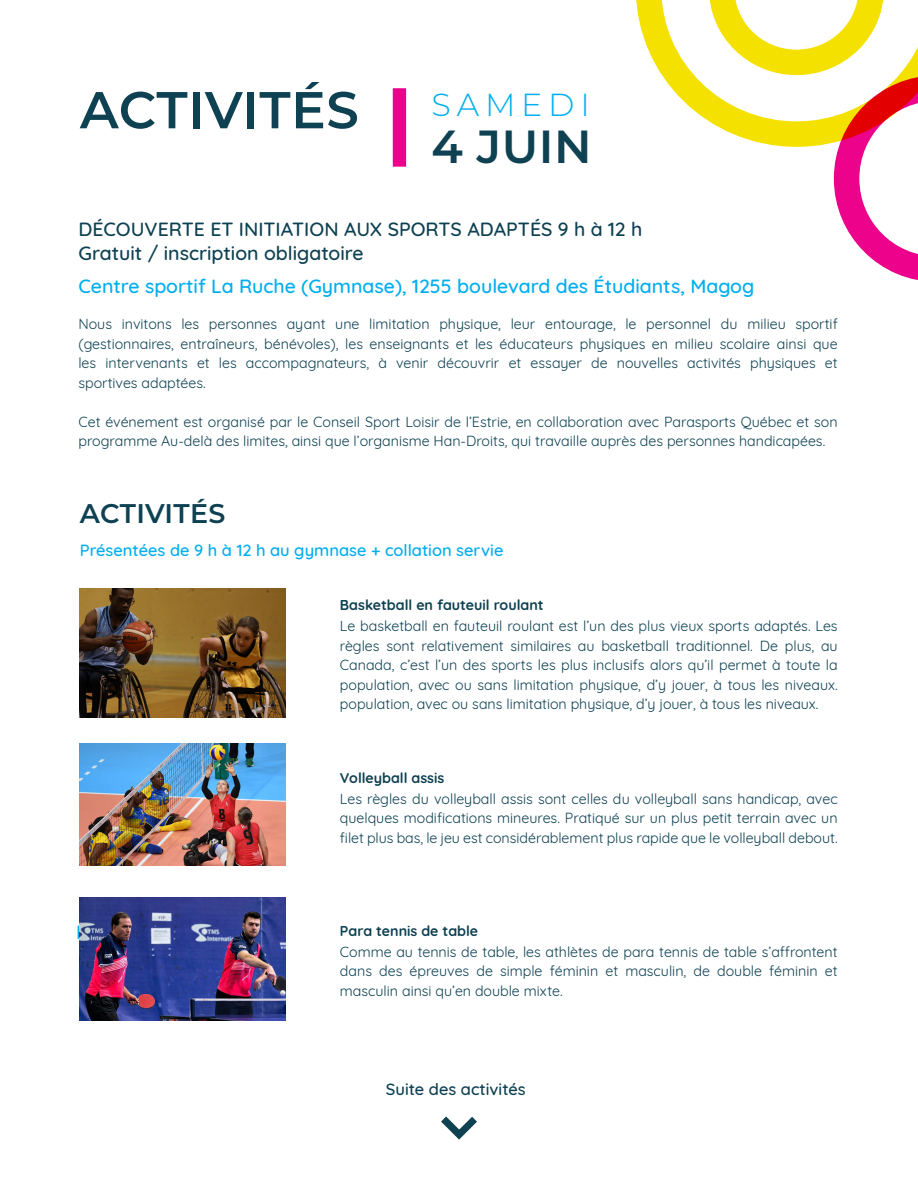
<style>
.page{position:relative;width:918px;height:1188px;background:#fff}
.page>*{position:absolute;margin:0;border:0;box-sizing:border-box;transform-origin:0 0}
.t1{font:600 51.75px "Montserrat";letter-spacing:.005em;color:#0e4152}
.t2{font:600 46.35px "Montserrat";color:#0e4152}
.t3{font:300 31.95px "Montserrat";letter-spacing:.18em;color:#00aeef}
.t4{font:600 27px "Montserrat";letter-spacing:.005em;color:#0e4152}
.t5{font:500 19.5px/24px "Quicksand";color:#0e4152}
.t6{font:500 19.5px "Quicksand";color:#00aeef}
.t7{font:500 16.5px "Quicksand";color:#00aeef}
.t8{font:500 16.5px "Quicksand";color:#0e4152}
.t9{font:14.25px/19.5px "Quicksand";color:#0e4152;text-align:justify}
.t10{font:700 14.25px "Quicksand";color:#0e4152}
</style>
<div class="page">
<img style="left:80px;top:589px;width:206px;height:129px">
<img style="left:80px;top:743px;width:206px;height:123px">
<img style="left:80px;top:898px;width:206px;height:122px">
<svg style="left:441px;top:1116px;width:36px;height:24px"></svg>
<div style="left:393px;top:88px;width:13px;height:79px;background:#ed028c"></div>
<svg style="left:636px;top:0;width:282px;height:280px"></svg>
<p class="t1" style="left:80px;top:73px;width:280px">ACTIVITÉS</p>
<p class="t3" style="left:432px;top:83px;width:160px">SAMEDI</p>
<p class="t2" style="left:432px;top:114px;width:161px">4 JUIN</p>
<p class="t5" style="left:78px;top:215px;width:565px">DÉCOUVERTE ET INITIATION AUX SPORTS ADAPTÉS 9 h à 12 h<br>Gratuit / inscription obligatoire</p>
<p class="t6" style="left:78px;top:270px;width:677px">Centre sportif La Ruche (Gymnase), 1255 boulevard des Étudiants, Magog</p>
<p class="t9" style="left:78px;top:313px;width:761px">Nous invitons les personnes ayant une limitation physique, leur entourage, le personnel du milieu sportif (gestionnaires, entraîneurs, bénévoles), les enseignants et les éducateurs physiques en milieu scolaire ainsi que les intervenants et les accompagnateurs, à venir découvrir et essayer de nouvelles activités physiques et sportives adaptées.</p>
<p class="t9" style="left:78px;top:410px;width:761px">Cet événement est organisé par le Conseil Sport Loisir de l’Estrie, en collaboration avec Parasports Québec et son programme Au-delà des limites, ainsi que l’organisme Han-Droits, qui travaille auprès des personnes handicapées.</p>
<p class="t4" style="left:80px;top:494px;width:147px">ACTIVITÉS</p>
<p class="t7" style="left:80px;top:536px;width:425px">Présentées de 9 h à 12 h au gymnase + collation servie</p>
<p class="t10" style="left:340px;top:593px;width:205px">Basketball en fauteuil roulant</p>
<p class="t9" style="left:340px;top:615px;width:499px">Le basketball en fauteuil roulant est l’un des plus vieux sports adaptés. Les règles sont relativement similaires au basketball traditionnel. De plus, au Canada, c’est l’un des sports les plus inclusifs alors qu’il permet à toute la population, avec ou sans limitation physique, d’y jouer, à tous les niveaux. population, avec ou sans limitation physique, d’y jouer, à tous les niveaux.</p>
<p class="t10" style="left:340px;top:766px;width:106px">Volleyball assis</p>
<p class="t9" style="left:340px;top:787px;width:499px">Les règles du volleyball assis sont celles du volleyball sans handicap, avec quelques modifications mineures. Pratiqué sur un plus petit terrain avec un filet plus bas, le jeu est considérablement plus rapide que le volleyball debout.</p>
<p class="t10" style="left:340px;top:919px;width:140px">Para tennis de table</p>
<p class="t9" style="left:340px;top:940px;width:499px">Comme au tennis de table, les athlètes de para tennis de table s’affrontent dans des épreuves de simple féminin et masculin, de double féminin et masculin ainsi qu’en double mixte.</p>
<p class="t8" style="left:386px;top:1075px;width:141px">Suite des activités</p>
</div>
